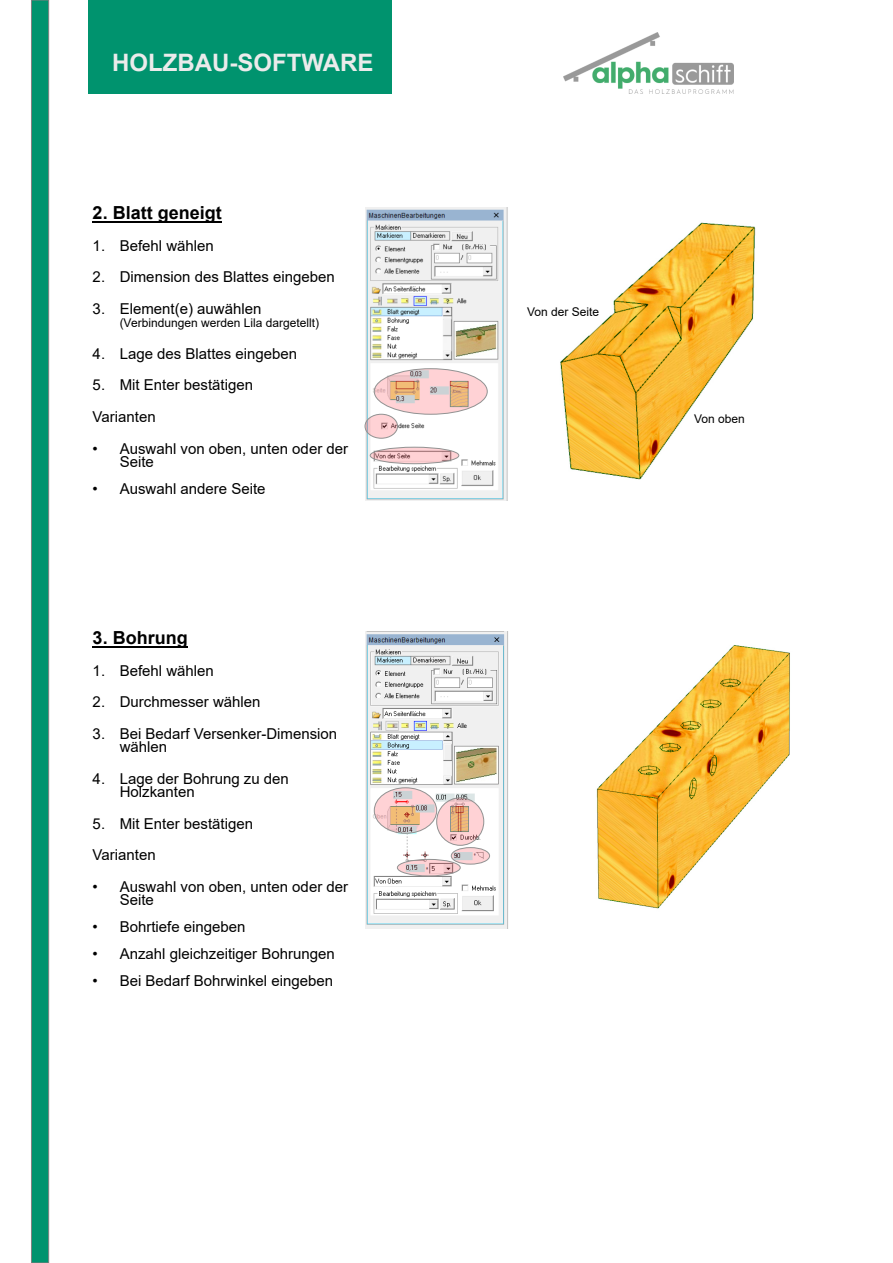
<style>
.page{position:relative;width:893px;height:1263px;background:#fff}
.page>*{position:absolute;margin:0;border:0;box-sizing:border-box;transform-origin:0 0}
.t1{font:700 24px "Arial";color:#ebebeb}
.t2{font:700 18px "Arial";color:#000}
.t3{font:15px/13.5px "Arial";color:#000}
.t4{font:12px "Arial";color:#000}
</style>
<div class="page">
<img style="left:365px;top:631px;width:143px;height:298px">
<img style="left:365px;top:207px;width:143px;height:293px">
<div style="left:88px;top:0;width:304px;height:94px;background:#00936e"></div>
<img style="left:564px;top:32px;width:170px;height:62px">
<div style="left:31px;top:0;width:18px;height:1263px;background:#00936e;border:1px solid #808080"></div>
<div style="left:374px;top:368px;width:114px;height:47px;background:#ff0013;border:1px solid #929292;border-radius:50%;opacity:.18"></div>
<div style="left:374px;top:787px;width:63px;height:47px;background:#ff0013;border:1px solid #929292;border-radius:50%;opacity:.18"></div>
<div style="left:364px;top:414px;width:34px;height:25px;background:#ff0013;border:1px solid #929292;border-radius:50%;opacity:.18"></div>
<div style="left:436px;top:797px;width:48px;height:49px;background:#ff0013;border:1px solid #929292;border-radius:50%;opacity:.18"></div>
<div style="left:370px;top:447px;width:89px;height:17px;background:#ff0013;border:1px solid #929292;border-radius:50%;opacity:.18"></div>
<div style="left:397px;top:859px;width:64px;height:17px;background:#ff0013;border:1px solid #929292;border-radius:50%;opacity:.18"></div>
<div style="left:451px;top:847px;width:39px;height:18px;background:#ff0013;border:1px solid #929292;border-radius:50%;opacity:.18"></div>
<hr style="left:93px;top:221px;width:129px;height:2px;background:#000">
<hr style="left:93px;top:646px;width:95px;height:2px;background:#000">
<img style="left:560px;top:222px;width:196px;height:258px">
<img style="left:596px;top:645px;width:194px;height:264px">
<h1 class="t1" style="left:112px;top:54px;width:263px">HOLZBAU-SOFTWARE</h1>
<p class="t2" style="left:93px;top:206px;width:131px">2. Blatt geneigt</p>
<p class="t3" style="left:93px;top:240px;width:123px">1. Befehl wählen</p>
<p class="t3" style="left:93px;top:272px;width:244px">2. Dimension des Blattes eingeben</p>
<p class="t3" style="left:93px;top:303px;width:170px">3. Element(e) auwählen</p>
<p class="t4" style="left:120px;top:319px;width:201px">(Verbindungen werden Lila dargetellt)</p>
<p class="t3" style="left:93px;top:348px;width:206px">4. Lage des Blattes eingeben</p>
<p class="t3" style="left:93px;top:371px;width:162px;line-height:31.5px">5. Mit Enter bestätigen<br>Varianten</p>
<p class="t3" style="left:120px;top:443px;width:230px;text-indent:-27px">• Auswahl von oben, unten oder der<br>Seite</p>
<p class="t3" style="left:93px;top:483px;width:174px">• Auswahl andere Seite</p>
<p class="t2" style="left:93px;top:631px;width:96px">3. Bohrung</p>
<p class="t3" style="left:93px;top:665px;width:123px">1. Befehl wählen</p>
<p class="t3" style="left:93px;top:697px;width:169px">2. Durchmesser wählen</p>
<p class="t3" style="left:120px;top:728px;width:219px;text-indent:-27px">3. Bei Bedarf Versenker-Dimension wählen</p>
<p class="t3" style="left:120px;top:773px;width:171px;text-indent:-27px">4. Lage der Bohrung zu den<br>Holzkanten</p>
<p class="t3" style="left:93px;top:809px;width:162px;line-height:31.5px">5. Mit Enter bestätigen<br>Varianten</p>
<p class="t3" style="left:120px;top:881px;width:230px;text-indent:-27px">• Auswahl von oben, unten oder der<br>Seite</p>
<p class="t3" style="left:93px;top:922px;width:154px">• Bohrtiefe eingeben</p>
<p class="t3" style="left:93px;top:949px;width:244px">• Anzahl gleichzeitiger Bohrungen</p>
<p class="t3" style="left:93px;top:976px;width:242px">• Bei Bedarf Bohrwinkel eingeben</p>
<p class="t4" style="left:527px;top:307px;width:74px">Von der Seite</p>
<p class="t4" style="left:694px;top:414px;width:52px">Von oben</p>
</div>
